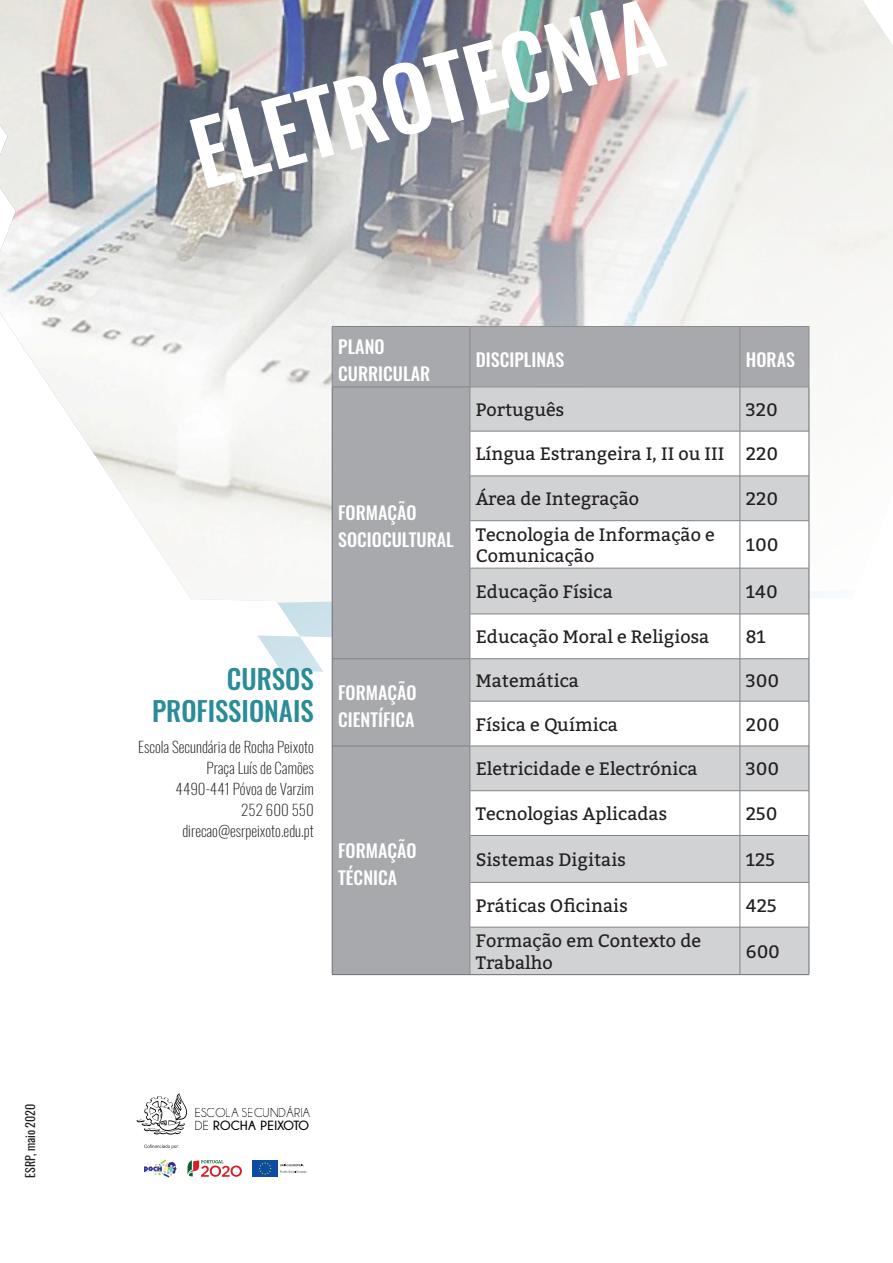
<style>
.page{position:relative;width:893px;height:1263px;background:#fff}
.page>*{position:absolute;margin:0;border:0;box-sizing:border-box;transform-origin:0 0}
.t1{font:500 86.85px "Oswald";color:#fff}
.t2{font:500 27px "Oswald";color:#298c97}
.t3{font:18px "Bitter";color:#231f20}
.t4{font:500 18px "Oswald";color:#fff}
.t5{font:200 15px "Oswald";color:#231f20}
.t6{font:13.35px/12.5px "Champagne&Limousines";color:#000}
.t7{font:12px "Oswald";color:#231f20}
.s1{font-weight:700}
</style>
<div class="page">
<svg style="left:257px;top:603px;width:75px;height:112px"></svg>
<img style="left:0;top:0;width:893px;height:603px">
<svg style="left:187px;top:1160px;width:55px;height:17px"></svg>
<svg style="left:144px;top:1159px;width:33px;height:18px"></svg>
<svg style="left:280px;top:1164px;width:27px;height:9px"></svg>
<div style="left:253px;top:1160px;width:25px;height:17px;background:#0d4da1"></div>
<svg style="left:259px;top:1162px;width:12px;height:13px"></svg>
<svg style="left:144px;top:1144px;width:35px;height:5px"></svg>
<svg style="left:137px;top:1093px;width:50px;height:41px"></svg>
<div style="left:333px;top:327px;width:476px;height:647px;background:#a8a9ad"></div>
<div style="left:470px;top:388px;width:339px;height:586px;background:#d1d2d4"></div>
<svg style="left:470px;top:432px;width:339px;height:495px"></svg>
<hr style="left:469px;top:387px;width:1px;height:44px;background:#808285">
<hr style="left:469px;top:431px;width:1px;height:45px;background:#808285">
<hr style="left:469px;top:476px;width:1px;height:45px;background:#808285">
<hr style="left:469px;top:521px;width:1px;height:47px;background:#808285">
<hr style="left:469px;top:568px;width:1px;height:46px;background:#808285">
<hr style="left:469px;top:614px;width:1px;height:44px;background:#808285">
<hr style="left:469px;top:659px;width:1px;height:42px;background:#808285">
<hr style="left:469px;top:701px;width:1px;height:44px;background:#808285">
<hr style="left:469px;top:746px;width:1px;height:45px;background:#808285">
<hr style="left:469px;top:791px;width:1px;height:44px;background:#808285">
<hr style="left:469px;top:835px;width:1px;height:47px;background:#808285">
<hr style="left:469px;top:882px;width:1px;height:45px;background:#808285">
<hr style="left:469px;top:927px;width:1px;height:47px;background:#808285">
<hr style="left:740px;top:387px;width:1px;height:44px;background:#808285">
<hr style="left:470px;top:431px;width:270px;height:1px;background:#808285">
<hr style="left:740px;top:431px;width:69px;height:1px;background:#808285">
<hr style="left:740px;top:431px;width:1px;height:45px;background:#808285">
<hr style="left:470px;top:476px;width:270px;height:1px;background:#808285">
<hr style="left:740px;top:476px;width:69px;height:1px;background:#808285">
<hr style="left:740px;top:476px;width:1px;height:44px;background:#808285">
<hr style="left:470px;top:520px;width:270px;height:1px;background:#808285">
<hr style="left:740px;top:520px;width:69px;height:1px;background:#808285">
<hr style="left:740px;top:521px;width:1px;height:47px;background:#808285">
<hr style="left:470px;top:568px;width:270px;height:1px;background:#808285">
<hr style="left:740px;top:568px;width:69px;height:1px;background:#808285">
<hr style="left:740px;top:568px;width:1px;height:46px;background:#808285">
<hr style="left:470px;top:614px;width:270px;height:1px;background:#808285">
<hr style="left:740px;top:614px;width:69px;height:1px;background:#808285">
<hr style="left:740px;top:614px;width:1px;height:44px;background:#808285">
<hr style="left:470px;top:658px;width:270px;height:1px;background:#808285">
<hr style="left:740px;top:658px;width:69px;height:1px;background:#808285">
<hr style="left:740px;top:659px;width:1px;height:42px;background:#808285">
<hr style="left:470px;top:701px;width:270px;height:1px;background:#808285">
<hr style="left:740px;top:701px;width:69px;height:1px;background:#808285">
<hr style="left:740px;top:701px;width:1px;height:45px;background:#808285">
<hr style="left:470px;top:746px;width:270px;height:1px;background:#808285">
<hr style="left:740px;top:746px;width:69px;height:1px;background:#808285">
<hr style="left:740px;top:746px;width:1px;height:44px;background:#808285">
<hr style="left:470px;top:790px;width:270px;height:1px;background:#808285">
<hr style="left:740px;top:790px;width:69px;height:1px;background:#808285">
<hr style="left:740px;top:791px;width:1px;height:44px;background:#808285">
<hr style="left:470px;top:835px;width:270px;height:1px;background:#808285">
<hr style="left:740px;top:835px;width:69px;height:1px;background:#808285">
<hr style="left:740px;top:836px;width:1px;height:46px;background:#808285">
<hr style="left:470px;top:882px;width:270px;height:1px;background:#808285">
<hr style="left:740px;top:882px;width:69px;height:1px;background:#808285">
<hr style="left:740px;top:882px;width:1px;height:45px;background:#808285">
<hr style="left:470px;top:927px;width:270px;height:1px;background:#808285">
<hr style="left:740px;top:927px;width:69px;height:1px;background:#808285">
<hr style="left:740px;top:927px;width:1px;height:47px;background:#808285">
<hr style="left:809px;top:387px;width:1px;height:44px;background:#6c6d70">
<hr style="left:809px;top:431px;width:1px;height:45px;background:#6c6d70">
<hr style="left:809px;top:476px;width:1px;height:45px;background:#6c6d70">
<hr style="left:809px;top:521px;width:1px;height:47px;background:#6c6d70">
<hr style="left:809px;top:568px;width:1px;height:46px;background:#6c6d70">
<hr style="left:809px;top:614px;width:1px;height:45px;background:#6c6d70">
<hr style="left:809px;top:659px;width:1px;height:42px;background:#6c6d70">
<hr style="left:809px;top:701px;width:1px;height:45px;background:#6c6d70">
<hr style="left:809px;top:746px;width:1px;height:45px;background:#6c6d70">
<hr style="left:809px;top:791px;width:1px;height:44px;background:#6c6d70">
<hr style="left:809px;top:835px;width:1px;height:47px;background:#6c6d70">
<hr style="left:809px;top:882px;width:1px;height:45px;background:#6c6d70">
<hr style="left:809px;top:927px;width:1px;height:47px;background:#6c6d70">
<hr style="left:332px;top:974px;width:138px;height:1px;background:#6c6d70">
<hr style="left:470px;top:974px;width:270px;height:1px;background:#6c6d70">
<hr style="left:740px;top:974px;width:69px;height:1px;background:#6c6d70">
<hr style="left:332px;top:658px;width:138px;height:1px;background:#808285">
<hr style="left:332px;top:745px;width:138px;height:1px;background:#808285">
<hr style="left:332px;top:387px;width:1px;height:44px;background:#6c6d70">
<hr style="left:332px;top:431px;width:1px;height:45px;background:#6c6d70">
<hr style="left:332px;top:476px;width:1px;height:45px;background:#6c6d70">
<hr style="left:332px;top:521px;width:1px;height:47px;background:#6c6d70">
<hr style="left:332px;top:568px;width:1px;height:46px;background:#6c6d70">
<hr style="left:332px;top:614px;width:1px;height:45px;background:#6c6d70">
<hr style="left:332px;top:659px;width:1px;height:42px;background:#6c6d70">
<hr style="left:332px;top:701px;width:1px;height:45px;background:#6c6d70">
<hr style="left:332px;top:746px;width:1px;height:45px;background:#6c6d70">
<hr style="left:332px;top:791px;width:1px;height:44px;background:#6c6d70">
<hr style="left:332px;top:835px;width:1px;height:47px;background:#6c6d70">
<hr style="left:332px;top:882px;width:1px;height:45px;background:#6c6d70">
<hr style="left:332px;top:927px;width:1px;height:47px;background:#6c6d70">
<hr style="left:332px;top:326px;width:138px;height:1px;background:#808285">
<hr style="left:332px;top:327px;width:1px;height:60px;background:#808285">
<hr style="left:332px;top:387px;width:137px;height:1px;background:#808285">
<hr style="left:470px;top:326px;width:270px;height:1px;background:#8a8c8f">
<hr style="left:470px;top:327px;width:1px;height:60px;background:#8a8c8f">
<hr style="left:470px;top:387px;width:270px;height:1px;background:#8a8c8f">
<hr style="left:740px;top:326px;width:69px;height:1px;background:#8a8c8f">
<hr style="left:740px;top:327px;width:1px;height:60px;background:#8a8c8f">
<hr style="left:809px;top:327px;width:1px;height:60px;background:#8a8c8f">
<hr style="left:740px;top:387px;width:69px;height:1px;background:#8a8c8f">
<p class="t7" style="left:20px;top:1178px;width:76px;rotate:-90deg">ESRP, maio 2020</p>
<p class="t1" style="left:182px;top:112px;width:485px;rotate:-15deg">ELETROTECNIA</p>
<p class="t2" style="left:227px;top:664px;width:88px">CURSOS</p>
<p class="t2" style="left:152px;top:697px;width:163px">PROFISSIONAIS</p>
<p class="t5" style="left:138px;top:733px;width:177px">Escola Secundária de Rocha Peixoto</p>
<p class="t5" style="left:206px;top:754px;width:109px">Praça Luís de Camões</p>
<p class="t5" style="left:176px;top:775px;width:140px">4490-441 Póvoa de Varzim</p>
<p class="t5" style="left:241px;top:796px;width:74px">252 600 550</p>
<p class="t5" style="left:182px;top:817px;width:133px">direcao@esrpeixoto.edu.pt</p>
<p class="t4" style="left:338px;top:337px;width:48px">PLANO</p>
<p class="t4" style="left:338px;top:364px;width:94px">CURRICULAR</p>
<p class="t4" style="left:338px;top:503px;width:80px">FORMAÇÃO</p>
<p class="t4" style="left:338px;top:530px;width:117px">SOCIOCULTURAL</p>
<p class="t4" style="left:338px;top:683px;width:80px">FORMAÇÃO</p>
<p class="t4" style="left:338px;top:710px;width:78px">CIENTÍFICA</p>
<p class="t4" style="left:338px;top:841px;width:80px">FORMAÇÃO</p>
<p class="t4" style="left:338px;top:868px;width:61px">TÉCNICA</p>
<p class="t4" style="left:476px;top:351px;width:90px">DISCIPLINAS</p>
<p class="t4" style="left:746px;top:351px;width:50px">HORAS</p>
<p class="t3" style="left:476px;top:398px;width:90px">Português</p>
<p class="t3" style="left:746px;top:398px;width:33px">320</p>
<p class="t3" style="left:476px;top:443px;width:250px">Língua Estrangeira I, II ou III</p>
<p class="t3" style="left:746px;top:443px;width:34px">220</p>
<p class="t3" style="left:476px;top:487px;width:165px">Área de Integração</p>
<p class="t3" style="left:746px;top:487px;width:34px">220</p>
<p class="t3" style="left:476px;top:523px;width:240px">Tecnologia de Informação e</p>
<p class="t3" style="left:476px;top:544px;width:120px">Comunicação</p>
<p class="t3" style="left:746px;top:534px;width:34px">100</p>
<p class="t3" style="left:476px;top:580px;width:139px">Educação Física</p>
<p class="t3" style="left:746px;top:580px;width:33px">140</p>
<p class="t3" style="left:476px;top:626px;width:235px">Educação Moral e Religiosa</p>
<p class="t3" style="left:746px;top:626px;width:21px">81</p>
<p class="t3" style="left:476px;top:669px;width:105px">Matemática</p>
<p class="t3" style="left:746px;top:669px;width:35px">300</p>
<p class="t3" style="left:476px;top:713px;width:144px">Física e Química</p>
<p class="t3" style="left:746px;top:713px;width:35px">200</p>
<p class="t3" style="left:476px;top:757px;width:223px">Eletricidade e Electrónica</p>
<p class="t3" style="left:746px;top:757px;width:35px">300</p>
<p class="t3" style="left:476px;top:802px;width:193px">Tecnologias Aplicadas</p>
<p class="t3" style="left:746px;top:802px;width:33px">250</p>
<p class="t3" style="left:476px;top:848px;width:151px">Sistemas Digitais</p>
<p class="t3" style="left:746px;top:848px;width:31px">125</p>
<p class="t3" style="left:476px;top:894px;width:153px">Práticas Oficinais</p>
<p class="t3" style="left:746px;top:894px;width:32px">425</p>
<p class="t3" style="left:476px;top:929px;width:227px">Formação em Contexto de</p>
<p class="t3" style="left:476px;top:951px;width:78px">Trabalho</p>
<p class="t3" style="left:746px;top:940px;width:36px">600</p>
<p class="t6" style="left:195px;top:1107px;width:117px">ESCOLA SECUNDÁRIA<br>DE <span class="s1">ROCHA PEIXOTO</span></p>
</div>
